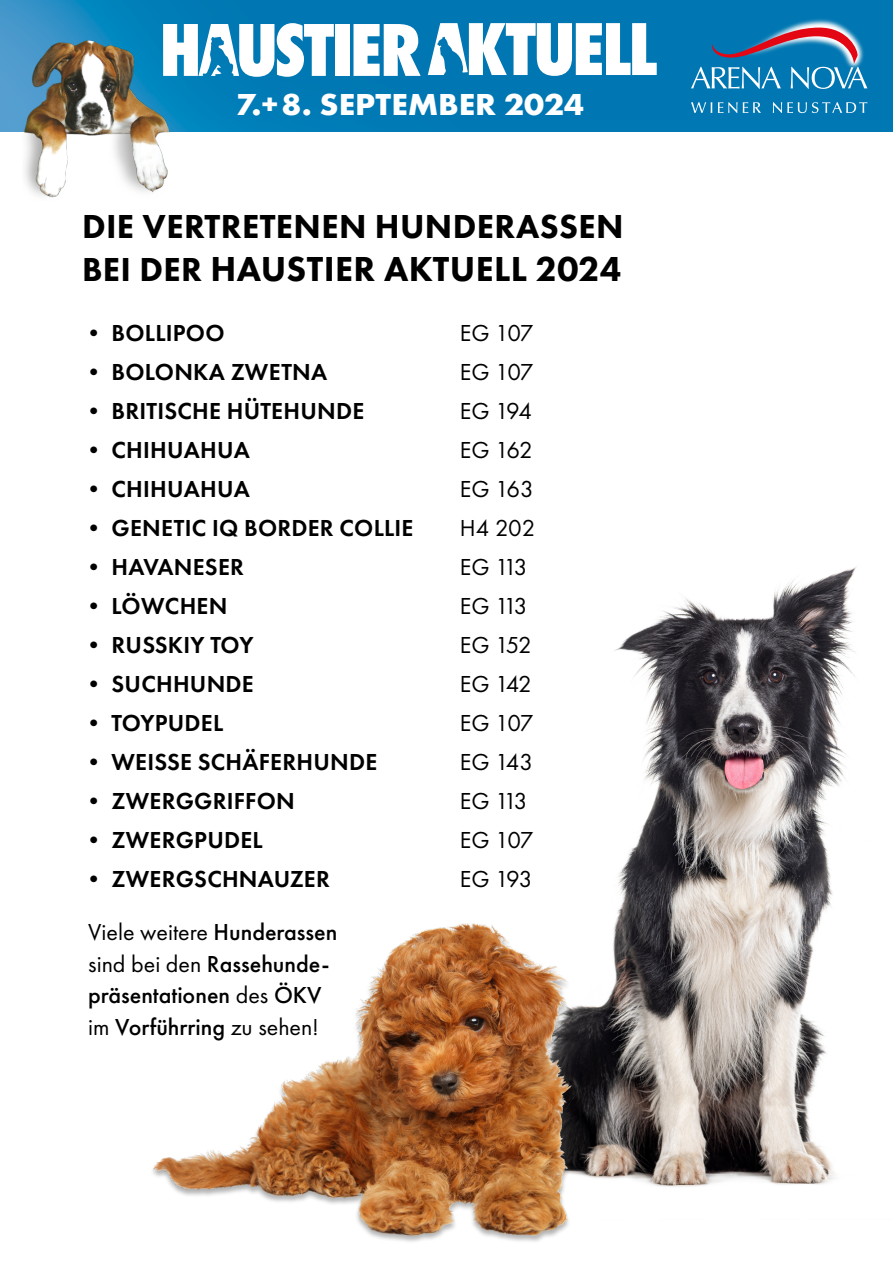
<style>
.page{position:relative;width:893px;height:1263px;background:#fff}
.page>*{position:absolute;margin:0;border:0;box-sizing:border-box;transform-origin:0 0}
.t1{font:800 36px "Futura PT";letter-spacing:.01em;color:#000}
.t2{font:800 34.5px "Futura PT";letter-spacing:.01em;color:#000}
.t3{font:700 31.5px "Futura PT";color:#fff;scale:1.06 1}
.t4{font:600 24px "Futura PT";letter-spacing:.01em;color:#000}
.t5{font:24px "Futura PT";letter-spacing:-.025em;color:#000}
.t6{font:500 24px "Futura PT";color:#000}
.t7{font:24px "Futura PT";color:#000}
.s1{font-size:34.5px}
.s2{font-weight:500}
.s3{font-weight:400}
</style>
<div class="page">
<img style="left:614px;top:567px;width:242px;height:620px">
<img style="left:0;top:0;width:893px;height:132px">
<img style="left:22px;top:36px;width:150px;height:162px">
<img style="left:152px;top:923px;width:462px;height:319px">
<svg style="left:428px;top:23px;width:229px;height:53px"></svg>
<svg style="left:163px;top:23px;width:171px;height:54px"></svg>
<div style="left:335px;top:24px;width:14px;height:52px;background:#fff"></div>
<svg style="left:353px;top:24px;width:68px;height:52px"></svg>
<img style="left:704px;top:11px;width:162px;height:17px">
<svg style="left:691px;top:28px;width:176px;height:61px"></svg>
<svg style="left:691px;top:102px;width:176px;height:11px"></svg>
<p class="t3" style="left:236px;top:84px;width:330px">7.+8. SEPTEMBER 2024</p>
<p class="t2" style="left:82px;top:205px;width:543px">DIE VERTRETENEN HUNDERASSEN</p>
<p class="t1" style="left:82px;top:246px;width:541px"><span class="s1">BEI DER</span> HAUSTIER AKTUELL 2024</p>
<p class="t4" style="left:82px;top:318px;width:144px">• BOLLIPOO</p>
<p class="t5" style="left:460px;top:319px;width:75px">EG 107</p>
<p class="t4" style="left:82px;top:357px;width:247px">• BOLONKA ZWETNA</p>
<p class="t5" style="left:460px;top:358px;width:75px">EG 107</p>
<p class="t4" style="left:82px;top:396px;width:284px">• BRITISCHE HÜTEHUNDE</p>
<p class="t5" style="left:460px;top:397px;width:74px">EG 194</p>
<p class="t4" style="left:82px;top:435px;width:169px">• CHIHUAHUA</p>
<p class="t5" style="left:460px;top:436px;width:74px">EG 162</p>
<p class="t4" style="left:82px;top:474px;width:169px">• CHIHUAHUA</p>
<p class="t5" style="left:460px;top:475px;width:75px">EG 163</p>
<p class="t4" style="left:82px;top:513px;width:333px">• GENETIC IQ BORDER COLLIE</p>
<p class="t5" style="left:460px;top:514px;width:77px">H4 202</p>
<p class="t4" style="left:82px;top:552px;width:164px">• HAVANESER</p>
<p class="t5" style="left:460px;top:553px;width:69px">EG 113</p>
<p class="t4" style="left:82px;top:591px;width:147px">• LÖWCHEN</p>
<p class="t5" style="left:460px;top:592px;width:69px">EG 113</p>
<p class="t4" style="left:82px;top:630px;width:173px">• RUSSKIY TOY</p>
<p class="t5" style="left:460px;top:631px;width:74px">EG 152</p>
<p class="t4" style="left:82px;top:669px;width:173px">• SUCHHUNDE</p>
<p class="t5" style="left:460px;top:670px;width:74px">EG 142</p>
<p class="t4" style="left:82px;top:708px;width:143px">• TOYPUDEL</p>
<p class="t5" style="left:460px;top:709px;width:75px">EG 107</p>
<p class="t4" style="left:82px;top:747px;width:297px">• WEISSE SCHÄFERHUNDE</p>
<p class="t5" style="left:460px;top:748px;width:75px">EG 143</p>
<p class="t4" style="left:82px;top:786px;width:214px">• ZWERGGRIFFON</p>
<p class="t5" style="left:460px;top:787px;width:69px">EG 113</p>
<p class="t4" style="left:82px;top:825px;width:182px">• ZWERGPUDEL</p>
<p class="t5" style="left:460px;top:826px;width:75px">EG 107</p>
<p class="t4" style="left:82px;top:864px;width:250px">• ZWERGSCHNAUZER</p>
<p class="t5" style="left:460px;top:865px;width:74px">EG 193</p>
<p class="t7" style="left:88px;top:918px;width:251px">Viele weitere <span class="s2">Hunderassen</span></p>
<p class="t6" style="left:88px;top:949px;width:243px"><span class="s3">sind bei den</span> Rassehunde-</p>
<p class="t6" style="left:88px;top:980px;width:235px">präsentationen <span class="s3">des</span> ÖKV</p>
<p class="t6" style="left:88px;top:1012px;width:232px"><span class="s3">im</span> Vorführring <span class="s3">zu sehen!</span></p>
</div>
